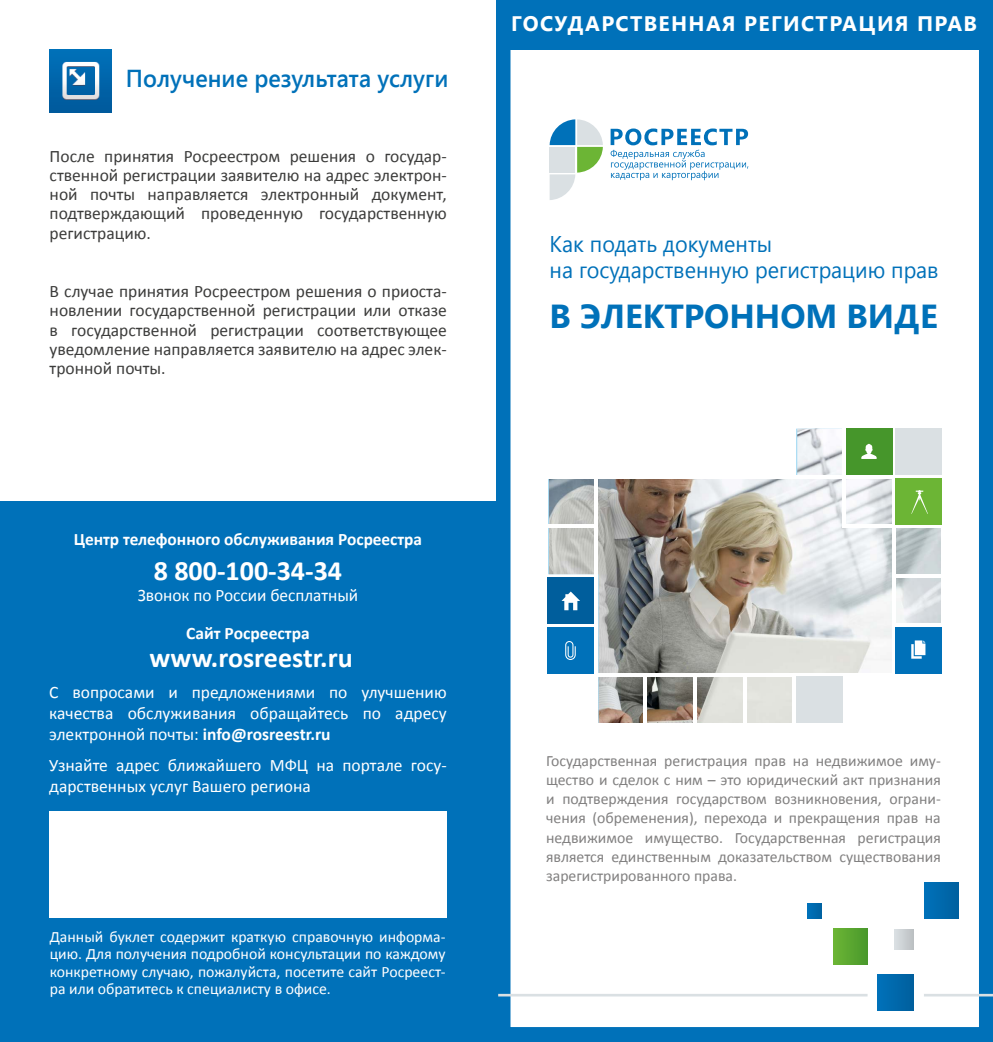
<style>
.page{position:relative;width:993px;height:1042px;background:#fff}
.page>*{position:absolute;margin:0;border:0;box-sizing:border-box;transform-origin:0 0}
.t1{font:700 33.25px "Segoe UI";color:#0071b9}
.t2{font:700 28px "Calibri";color:#fff}
.t3{font:600 24.5px "Segoe UI";color:#0071b9;scale:.95 1}
.t4{font:22.75px/26.2px "Segoe UI";color:#0071b9;scale:.95 1}
.t5{font:700 21px "Segoe UI";letter-spacing:.065em;color:#fff}
.t6{font:17.5px/19.2px "Calibri";color:#3c3c3b;text-align:justify}
.t7{font:17.5px/21px "Calibri";color:#fff;text-align:justify}
.t8{font:700 17.5px "Calibri";color:#fff}
.t9{font:15.75px/19.2px "Calibri";color:#818080;text-align:justify}
.t10{font:15.75px/17.5px "Calibri";color:#fff;text-align:justify}
.s1{font-weight:700}
</style>
<div class="page">
<div style="left:496px;top:0;width:496px;height:1041px;border:14px solid #0071b9"></div>
<div style="left:508px;top:0;width:472px;height:50px;background:#0071b9"></div>
<svg style="left:803px;top:882px;width:157px;height:129px"></svg>
<svg style="left:894px;top:929px;width:19px;height:21px"></svg>
<svg style="left:549px;top:119px;width:53px;height:81px"></svg>
<div style="left:549px;top:147px;width:26px;height:26px;background:#dae0e3"></div>
<svg style="left:610px;top:128px;width:138px;height:52px"></svg>
<div style="left:0;top:501px;width:497px;height:541px;background:#0071b9"></div>
<div style="left:49px;top:811px;width:397px;height:106px;background:#fff"></div>
<img style="left:548px;top:429px;width:393px;height:294px">
<hr style="left:546px;top:475px;width:395px;height:3px;background:#fff">
<hr style="left:546px;top:524px;width:50px;height:4px;background:#fff">
<hr style="left:841px;top:524px;width:100px;height:4px;background:#fff">
<hr style="left:893px;top:574px;width:48px;height:3px;background:#fff">
<hr style="left:893px;top:623px;width:48px;height:4px;background:#fff">
<hr style="left:546px;top:673px;width:395px;height:4px;background:#fff">
<svg style="left:593px;top:478px;width:4px;height:245px"></svg>
<hr style="left:643px;top:675px;width:4px;height:49px;background:#fff">
<hr style="left:693px;top:675px;width:3px;height:49px;background:#fff">
<svg style="left:742px;top:677px;width:4px;height:46px"></svg>
<hr style="left:792px;top:675px;width:3px;height:49px;background:#fff">
<hr style="left:841px;top:429px;width:4px;height:97px;background:#fff">
<svg style="left:891px;top:429px;width:4px;height:294px"></svg>
<div style="left:547px;top:578px;width:46px;height:46px;background:#005e9c"></div>
<svg style="left:561px;top:591px;width:19px;height:19px"></svg>
<div style="left:547px;top:627px;width:46px;height:46px;background:#0071b9"></div>
<svg style="left:565px;top:641px;width:10px;height:19px"></svg>
<div style="left:845px;top:429px;width:46px;height:46px;background:#46962b"></div>
<div style="left:895px;top:429px;width:46px;height:46px;background:#dae0e3"></div>
<div style="left:895px;top:478px;width:46px;height:46px;background:#6cb535"></div>
<div style="left:895px;top:627px;width:46px;height:46px;background:#0071b9"></div>
<svg style="left:861px;top:444px;width:15px;height:15px"></svg>
<svg style="left:911px;top:640px;width:14px;height:19px"></svg>
<svg style="left:911px;top:490px;width:16px;height:24px"></svg>
<div style="left:796px;top:677px;width:46px;height:46px;background:#dae0e3"></div>
<div style="left:877px;top:975px;width:35px;height:36px;background:linear-gradient(to bottom,#0068ac,#0068ac)"></div>
<hr style="left:923px;top:994px;width:69px;height:2px;background:#dae0e3">
<hr style="left:498px;top:994px;width:369px;height:2px;background:#dae0e3">
<img style="left:49px;top:50px;width:63px;height:62px">
<h3 class="t3" style="left:126px;top:61px;width:341px">Получение результата услуги</h3>
<p class="t6" style="left:50px;top:146px;width:398px">После принятия Росреестром решения о государ&shy;ственной регистрации заявителю на адрес электрон&shy;ной почты направляется электронный документ, подтверждающий проведенную государственную регистрацию.</p>
<p class="t6" style="left:50px;top:282px;width:398px">В случае принятия Росреестром решения о приоста&shy;новлении государственной регистрации или отказе в государственной регистрации соответствующее уведомление направляется заявителю на адрес элек&shy;тронной почты.</p>
<p class="t8" style="left:74px;top:528px;width:349px">Центр телефонного обслуживания Росреестра</p>
<h2 class="t2" style="left:154px;top:552px;width:190px">8 800-100-34-34</h2>
<p class="t7" style="left:138px;top:585px;width:222px">Звонок по России бесплатный</p>
<p class="t8" style="left:186px;top:622px;width:125px">Сайт Росреестра</p>
<h2 class="t2" style="left:149px;top:639px;width:204px">www.rosreestr.ru</h2>
<p class="t7" style="left:49px;top:681px;width:399px">С вопросами и предложениями по улучшению качества обслуживания обращайтесь по адресу электронной почты: <span class="s1">info@rosreеstr.ru</span></p>
<p class="t7" style="left:49px;top:754px;width:399px">Узнайте адрес ближайшего МФЦ на портале госу&shy;дарственных услуг Вашего региона</p>
<p class="t10" style="left:50px;top:927px;width:397px">Данный буклет содержит краткую справочную информа&shy;цию. Для получения подробной консультации по каждому конкретному случаю, пожалуйста, посетите сайт Росреест&shy;ра или обратитесь к специалисту в офисе.</p>
<p class="t5" style="left:511px;top:9px;width:467px">ГОСУДАРСТВЕННАЯ РЕГИСТРАЦИЯ ПРАВ</p>
<h3 class="t4" style="left:549px;top:229px;width:411px">Как подать документы<br>на государственную регистрацию прав</h3>
<h1 class="t1" style="left:549px;top:292px;width:389px">В ЭЛЕКТРОННОМ ВИДЕ</h1>
<p class="t9" style="left:546px;top:751px;width:396px">Государственная регистрация прав на недвижимое иму&shy;щество и сделок с ним – это юридический акт признания и подтверждения государством возникновения, ограни&shy;чения (обременения), перехода и прекращения прав на недвижимое имущество. Государственная регистрация является единственным доказательством существования зарегистрированного права.</p>
</div>
